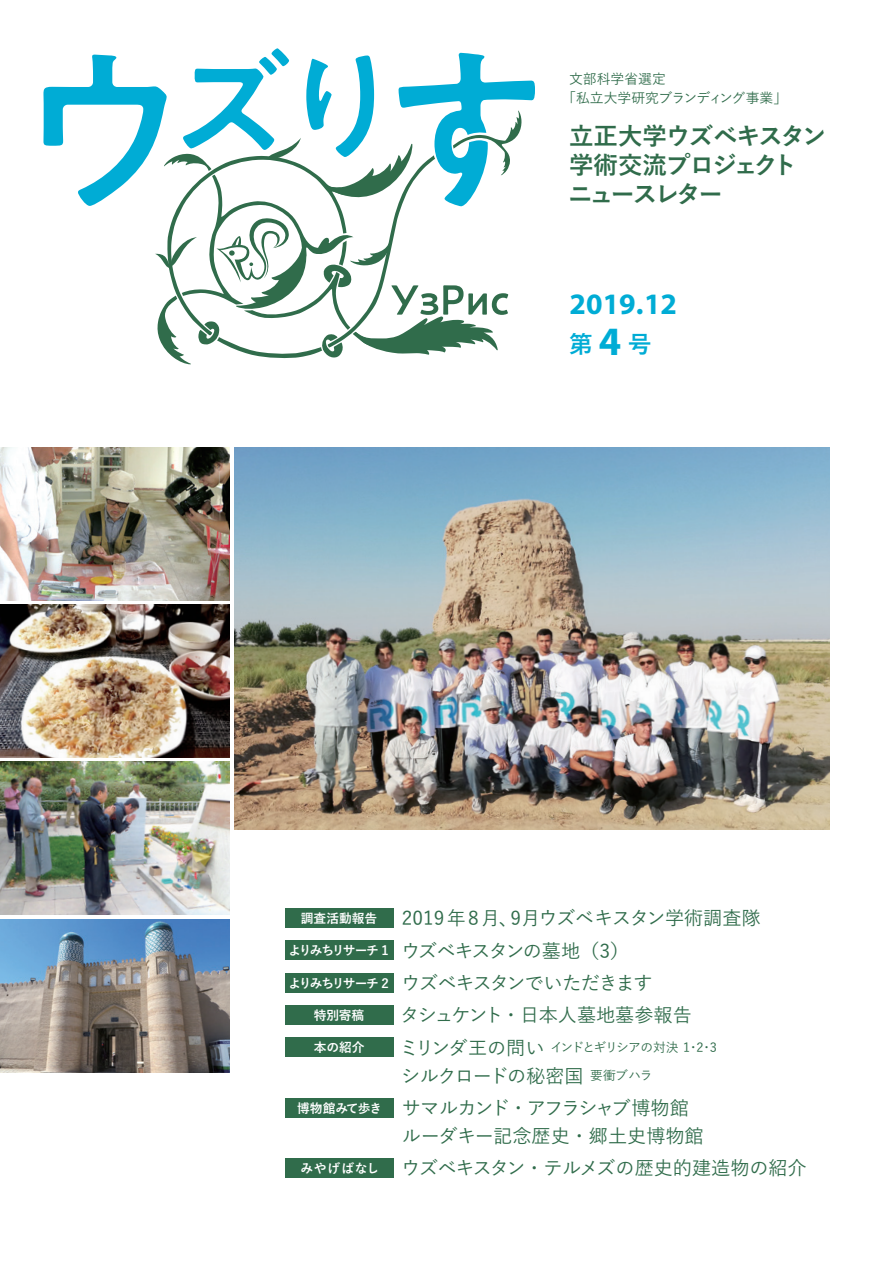
<style>
.page{position:relative;width:893px;height:1263px;background:#fff}
.page>*{position:absolute;margin:0;border:0;box-sizing:border-box;transform-origin:0 0}
.t1{font:700 29.7px "Myriad Pro";color:#00acd5}
.t2{font:24.45px/28.7px "Yu Gothic Std B";letter-spacing:-.08em;color:#306c4b}
.t3{font:23.85px "Yu Gothic Std B";color:#00acd5}
.t4{font:19.2px "Yu Gothic Std M";color:#306c4b}
.t5{font:19.2px "Yu Gothic Std M";letter-spacing:-.06em;color:#306c4b}
.t6{font:19.2px "Yu Gothic Std M";letter-spacing:-.005em;color:#306c4b}
.t7{font:19.2px "Yu Gothic Std M";letter-spacing:-.09em;color:#306c4b}
.t8{font:19.2px "Yu Gothic Std M";letter-spacing:-.085em;color:#306c4b}
.t9{font:13.8px/19.2px "Yu Gothic Std M";color:#306c4b}
.t10{font:12.75px "Yu Gothic Std M";letter-spacing:-.105em;color:#306c4b}
.t11{font:12.75px "Yu Gothic Std B";color:#fff}
.s1{font-family:"Myriad Pro";font-weight:700;font-size:40.35px}
.s2{font-family:"Yu Gothic Std B";font-size:12.75px;color:#fff}
.s3{font-size:19.2px}
.s4{font-size:12.75px}
</style>
<div class="page">
<svg style="left:43px;top:48px;width:492px;height:316px"></svg>
<img style="left:234px;top:447px;width:595px;height:383px">
<img style="left:0;top:447px;width:230px;height:153px">
<img style="left:0;top:604px;width:230px;height:154px">
<img style="left:0;top:762px;width:230px;height:153px">
<img style="left:0;top:919px;width:230px;height:153px">
<div style="left:285px;top:908px;width:108px;height:20px;background:#306c4b"></div>
<div style="left:285px;top:973px;width:108px;height:19px;background:#306c4b"></div>
<div style="left:285px;top:1005px;width:108px;height:20px;background:#306c4b"></div>
<div style="left:285px;top:941px;width:108px;height:19px;background:#306c4b"></div>
<div style="left:285px;top:1037px;width:108px;height:20px;background:#306c4b"></div>
<div style="left:285px;top:1098px;width:108px;height:19px;background:#306c4b"></div>
<div style="left:285px;top:1158px;width:108px;height:20px;background:#306c4b"></div>
<p class="t9" style="left:562px;top:68px;width:226px;text-indent:7px">文部科学省選定<br>「私立大学研究ブランディング事業」</p>
<p class="t2" style="left:568px;top:121px;width:260px">立正大学ウズベキスタン学術交流プロジェクトニュースレター</p>
<h1 class="t1" style="left:570px;top:284px;width:109px">2019.12</h1>
<p class="t3" style="left:569px;top:326px;width:84px">第<span class="s1">4</span>号</p>
<p class="t11" style="left:301px;top:909px;width:78px">調査活動報告</p>
<p class="t4" style="left:402px;top:904px;width:360px">2019年 8月、9月ウズベキスタン学術調査隊</p>
<p class="t8" style="left:288px;top:937px;width:342px"><span class="s2">よりみちリサーチ 1</span> ウズベキスタンの墓地（3）</p>
<p class="t5" style="left:288px;top:969px;width:366px"><span class="s2">よりみちリサーチ 2</span> ウズベキスタンでいただきます</p>
<p class="t11" style="left:314px;top:1006px;width:52px">特別寄稿</p>
<p class="t4" style="left:400px;top:1001px;width:293px">タシュケント・日本人墓地墓参報告</p>
<p class="t11" style="left:314px;top:1038px;width:52px">本の紹介</p>
<p class="t10" style="left:400px;top:1038px;width:319px"><span class="s3">ミリンダ王の問い</span> インドとギリシアの対決 1･2･3</p>
<p class="t5" style="left:401px;top:1062px;width:253px">シルクロードの秘密国 <span class="s4">要衝ブハラ</span></p>
<p class="t7" style="left:297px;top:1094px;width:393px"><span class="s2">博物館みて歩き</span> サマルカンド・アフラシャブ博物館</p>
<p class="t4" style="left:402px;top:1122px;width:303px">ルーダキー記念歴史・郷土史博物館</p>
<p class="t6" style="left:300px;top:1154px;width:508px"><span class="s2">みやげばなし</span> ウズベキスタン・テルメズの歴史的建造物の紹介</p>
</div>
